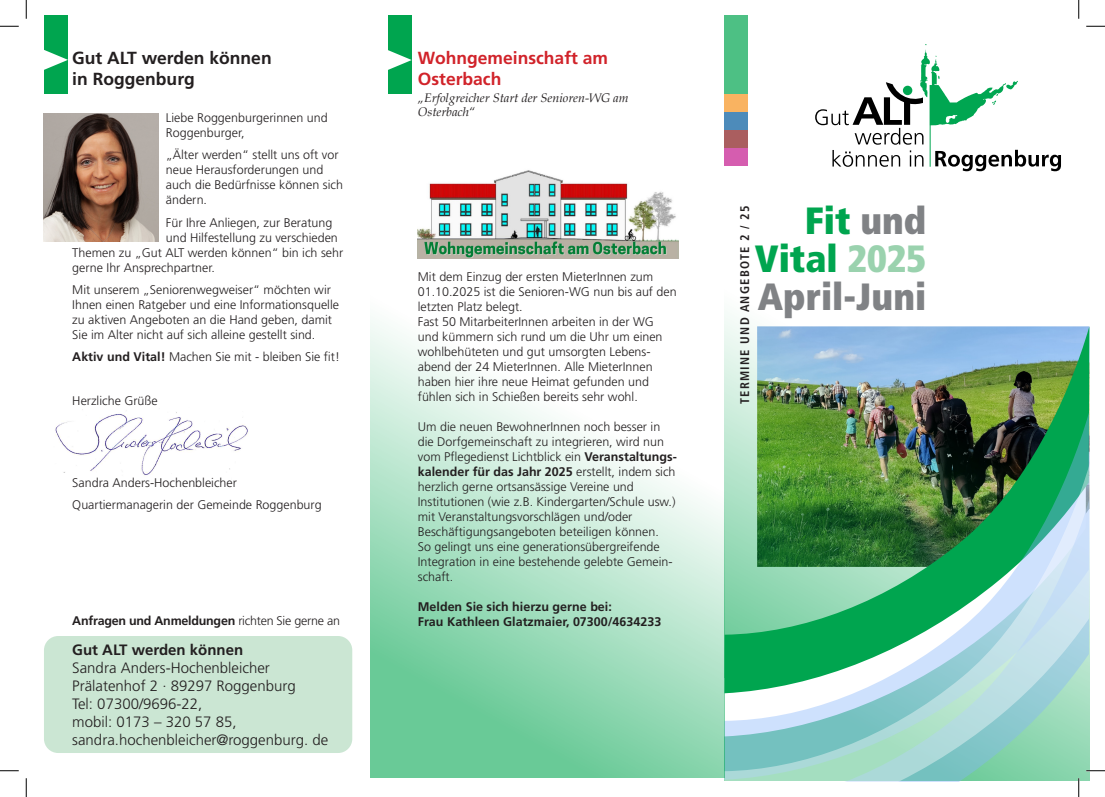
<style>
.page{position:relative;width:1105px;height:797px;background:#fff}
.page>*{position:absolute;margin:0;border:0;box-sizing:border-box;transform-origin:0 0}
.t1{font:900 condensed 37.88px/37.9px "Frutiger LT Pro";color:#808285;text-align:justify}
.t2{font:700 17.5px/21px "Frutiger LT Pro";color:#231f20}
.t3{font:700 17.5px/21px "Frutiger LT Pro";color:#d1232a}
.t4{font:300 15px/18px "Frutiger LT Pro";color:#231f20}
.t5{font:700 15px "Frutiger LT Pro";color:#231f20}
.t6{font:300 12.5px/15px "Frutiger LT Pro";color:#231f20}
.t7{font:700 12.5px/15px "Frutiger LT Pro";color:#231f20}
.t8{font:italic 12.5px/13.8px "Book Antiqua";color:#231f20}
.t9{font:700 12.5px "Frutiger LT Pro";letter-spacing:-.02em;color:#231f20}
.t10{font:700 condensed 12.5px "Frutiger LT Pro";letter-spacing:.1em;color:#231f20}
.s1{font-weight:700}
.s2{font-weight:300}
.s3{color:#00a54f}
.s4{color:#9ad2ae}
</style>
<div class="page">
<img style="left:55px;top:409px;width:194px;height:66px">
<svg style="left:815px;top:44px;width:246px;height:127px"></svg>
<hr style="left:930px;top:85px;width:1px;height:82px;background:#00a651">
<img style="left:724px;top:326px;width:365px;height:86px">
<div style="left:44px;top:636px;width:308px;height:117px;background:#cbe6d3;border-radius:14px"></div>
<img style="left:44px;top:113px;width:115px;height:128px">
<div style="left:44px;top:16px;width:24px;height:78px;background:#00a54f"></div>
<svg style="left:44px;top:50px;width:24px;height:20px"></svg>
<div style="left:388px;top:16px;width:24px;height:78px;background:#00a54f"></div>
<svg style="left:388px;top:50px;width:24px;height:20px"></svg>
<div style="left:724px;top:16px;width:24px;height:78px;background:#4dc084"></div>
<div style="left:724px;top:94px;width:24px;height:18px;background:#f9b361"></div>
<div style="left:724px;top:112px;width:24px;height:18px;background:#4d8bba"></div>
<div style="left:724px;top:130px;width:24px;height:18px;background:#aa5e5f"></div>
<div style="left:724px;top:148px;width:24px;height:18px;background:#d55daf"></div>
<img style="left:724px;top:412px;width:365px;height:50px">
<svg style="left:724px;top:462px;width:365px;height:319px;background:#74bb99"></svg>
<svg style="left:370px;top:319px;width:354px;height:458px"></svg>
<img style="left:417px;top:170px;width:261px;height:88px">
<svg style="left:0;top:25px;width:19px;height:2px"></svg>
<svg style="left:1086px;top:25px;width:19px;height:2px"></svg>
<svg style="left:0;top:770px;width:19px;height:1px"></svg>
<svg style="left:1086px;top:770px;width:19px;height:1px"></svg>
<svg style="left:25px;top:0;width:2px;height:19px"></svg>
<svg style="left:25px;top:778px;width:2px;height:19px"></svg>
<svg style="left:1078px;top:0;width:1px;height:19px"></svg>
<svg style="left:1078px;top:778px;width:1px;height:19px"></svg>
<h2 class="t2" style="left:72px;top:48px;width:201px">Gut ALT werden können in Roggenburg</h2>
<p class="t6" style="left:166px;top:111px;width:163px">Liebe Roggenburgerinnen und<br>Roggenburger,</p>
<p class="t6" style="left:166px;top:148px;width:179px">„Älter werden“ stellt uns oft vor neue Herausforderungen und auch die Bedürfnisse können sich ändern.</p>
<p class="t6" style="left:166px;top:215px;width:168px">Für Ihre Anliegen, zur Beratung</p>
<p class="t6" style="left:166px;top:230px;width:174px">und Hilfestellung zu verschieden</p>
<p class="t6" style="left:72px;top:245px;width:272px">Themen zu „Gut ALT werden können“ bin ich sehr</p>
<p class="t6" style="left:72px;top:260px;width:144px">gerne Ihr Ansprechpartner.</p>
<p class="t6" style="left:72px;top:282px;width:268px">Mit unserem „Seniorenwegweiser“ möchten wir Ihnen einen Ratgeber und eine Informationsquelle zu aktiven Angeboten an die Hand geben, damit Sie im Alter nicht auf sich alleine gestellt sind.</p>
<p class="t6" style="left:72px;top:349px;width:269px"><span class="s1">Aktiv und Vital!</span> Machen Sie mit - bleiben Sie fit!</p>
<p class="t6" style="left:72px;top:393px;width:87px">Herzliche Grüße</p>
<p class="t6" style="left:72px;top:472px;width:251px;line-height:22.1px">Sandra Anders-Hochenbleicher<br>Quartiermanagerin der Gemeinde Roggenburg</p>
<p class="t9" style="left:72px;top:613px;width:269px">Anfragen und Anmeldungen <span class="s2">richten Sie gerne an</span></p>
<p class="t5" style="left:72px;top:641px;width:172px">Gut ALT werden können</p>
<p class="t4" style="left:72px;top:659px;width:257px">Sandra Anders-Hochenbleicher<br>Prälatenhof 2 · 89297 Roggenburg<br>Tel: 07300/9696-22,<br>mobil: 0173 – 320 57 85, sandra.hochenbleicher@roggenburg. de</p>
<h2 class="t3" style="left:418px;top:48px;width:192px">Wohngemeinschaft am<br>Osterbach</h2>
<p class="t8" style="left:418px;top:90px;width:212px">„Erfolgreicher Start der Senioren-WG am<br>Osterbach“</p>
<p class="t6" style="left:418px;top:269px;width:260px">Mit dem Einzug der ersten MieterInnen zum 01.10.2025 ist die Senioren-WG nun bis auf den letzten Platz belegt.<br>Fast 50 MitarbeiterInnen arbeiten in der WG und kümmern sich rund um die Uhr um einen wohlbehüteten und gut umsorgten Lebens&shy;abend der 24 MieterInnen. Alle MieterInnen haben hier ihre neue Heimat gefunden und fühlen sich in Schießen bereits sehr wohl.</p>
<p class="t6" style="left:418px;top:419px;width:261px">Um die neuen BewohnerInnen noch besser in die Dorfgemeinschaft zu integrieren, wird nun vom Pflegedienst Lichtblick ein <span class="s1">Veranstaltungs&shy;kalender für das Jahr 2025</span> erstellt, indem sich herzlich gerne ortsansässige Vereine und Institutionen (wie z.B. Kindergarten/Schule usw.) mit Veranstaltungsvorschlägen und/oder Beschäftigungsangeboten beteiligen können.<br>So gelingt uns eine generationsübergreifende Integration in eine bestehende gelebte Gemein&shy;schaft.</p>
<p class="t7" style="left:418px;top:599px;width:245px">Melden Sie sich hierzu gerne bei:<br>Frau Kathleen Glatzmaier, 07300/4634233</p>
<h1 class="t1" style="left:755px;top:201px;width:173px;text-indent:50px"><span class="s3">Fit</span> und <span class="s3">Vital</span> <span class="s4">2025<br></span>April-Juni</h1>
<p class="t10" style="left:737px;top:404px;width:200px;rotate:-90deg">TERMINE UND ANGEBOTE 2 / 25</p>
</div>
